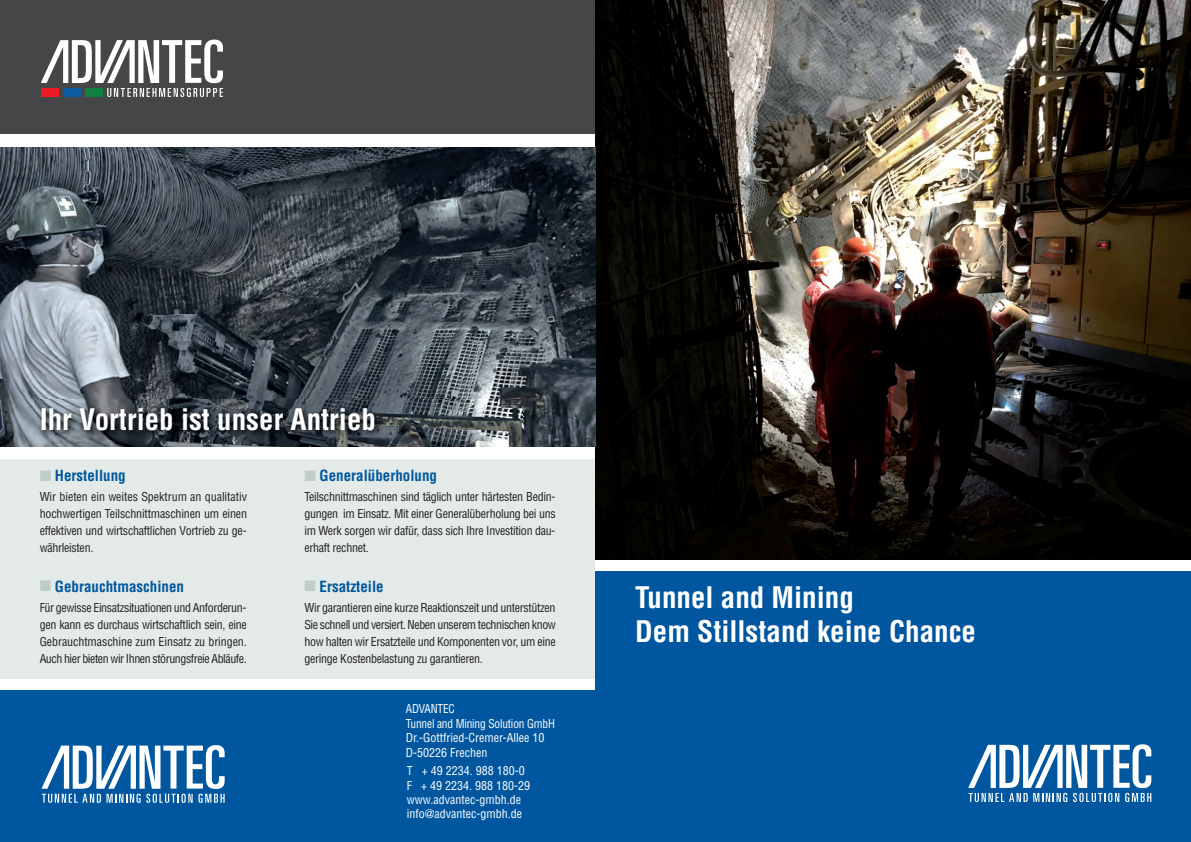
<style>
.page{position:relative;width:1191px;height:842px;background:#fff}
.page>*{position:absolute;margin:0;border:0;box-sizing:border-box;transform-origin:0 0}
.t1{font:700 condensed 29px/34.8px "Helvetica";color:#fff}
.t2{font:700 condensed 15px "Helvetica";color:#01579f}
.t3{font:condensed 12px/17px "Helvetica";letter-spacing:-.025em;color:#231f20;text-align:justify}
.t4{font:condensed 12px/14.4px "Helvetica";color:#fff;scale:.95 1}
.t5{font:condensed 12px/14.4px "Helvetica";color:#fff}
.s1{color:#bfcdca}
</style>
<div class="page">
<div style="left:595px;top:571px;width:596px;height:271px;background:#01579f"></div>
<img style="left:595px;top:0;width:596px;height:559px">
<div style="left:0;top:690px;width:595px;height:152px;background:#01579f"></div>
<img style="left:0;top:147px;width:595px;height:299px">
<img style="left:32px;top:399px;width:491px;height:48px">
<div style="left:0;top:0;width:595px;height:134px;background:#454647"></div>
<svg style="left:968px;top:744px;width:183px;height:58px"></svg>
<svg style="left:41px;top:745px;width:184px;height:58px"></svg>
<div style="left:0;top:459px;width:595px;height:219px;background:#e3eae7"></div>
<svg style="left:41px;top:40px;width:182px;height:57px"></svg>
<div style="left:41px;top:88px;width:18px;height:9px;background:#eb1c26"></div>
<div style="left:63px;top:88px;width:18px;height:9px;background:#0f5ba0"></div>
<div style="left:85px;top:88px;width:18px;height:9px;background:#0e8140"></div>
<h1 class="t1" style="left:40px;top:403px;width:338px">Ihr Vortrieb ist unser Antrieb</h1>
<p class="t2" style="left:40px;top:467px;width:87px"><span class="s1">■</span> Herstellung</p>
<p class="t3" style="left:40px;top:489px;width:209px">Wir bieten ein weites Spektrum an qualitativ hochwertigen Teilschnittmaschinen um einen effektiven und wirtschaftlichen Vortrieb zu ge&shy;währleisten.</p>
<p class="t2" style="left:40px;top:578px;width:146px"><span class="s1">■</span> Gebrauchtmaschinen</p>
<p class="t3" style="left:40px;top:599px;width:209px">Für gewisse Einsatzsituationen und Anforderun&shy;gen kann es durchaus wirtschaftlich sein, eine Gebrauchtmaschine zum Einsatz zu bringen.<br>Auch hier bieten wir Ihnen störungsfreie Abläufe.</p>
<p class="t2" style="left:304px;top:467px;width:134px"><span class="s1">■</span> Generalüberholung</p>
<p class="t3" style="left:304px;top:489px;width:253px">Teilschnittmaschinen sind täglich unter härtesten Bedin&shy;gungen im Einsatz. Mit einer Generalüberholung bei uns im Werk sorgen wir dafür, dass sich Ihre Investition dau&shy;erhaft rechnet.</p>
<p class="t2" style="left:304px;top:578px;width:81px"><span class="s1">■</span> Ersatzteile</p>
<p class="t3" style="left:304px;top:599px;width:253px">Wir garantieren eine kurze Reaktionszeit und unterstützen Sie schnell und versiert. Neben unserem technischen know how halten wir Ersatzteile und Komponenten vor, um eine geringe Kostenbelastung zu garantieren.</p>
<p class="t4" style="left:406px;top:702px;width:159px">ADVANTEC<br>Tunnel and Mining Solution GmbH<br>Dr.-Gottfried-Cremer-Allee 10<br>D-50226 Frechen</p>
<p class="t5" style="left:407px;top:764px;width:125px">T + 49 2234. 988 180-0<br>F + 49 2234. 988 180-29 www.advantec-gmbh.de info@advantec-gmbh.de</p>
<h1 class="t1" style="left:635px;top:580px;width:342px">Tunnel and Mining<br>Dem Stillstand keine Chance</h1>
</div>
